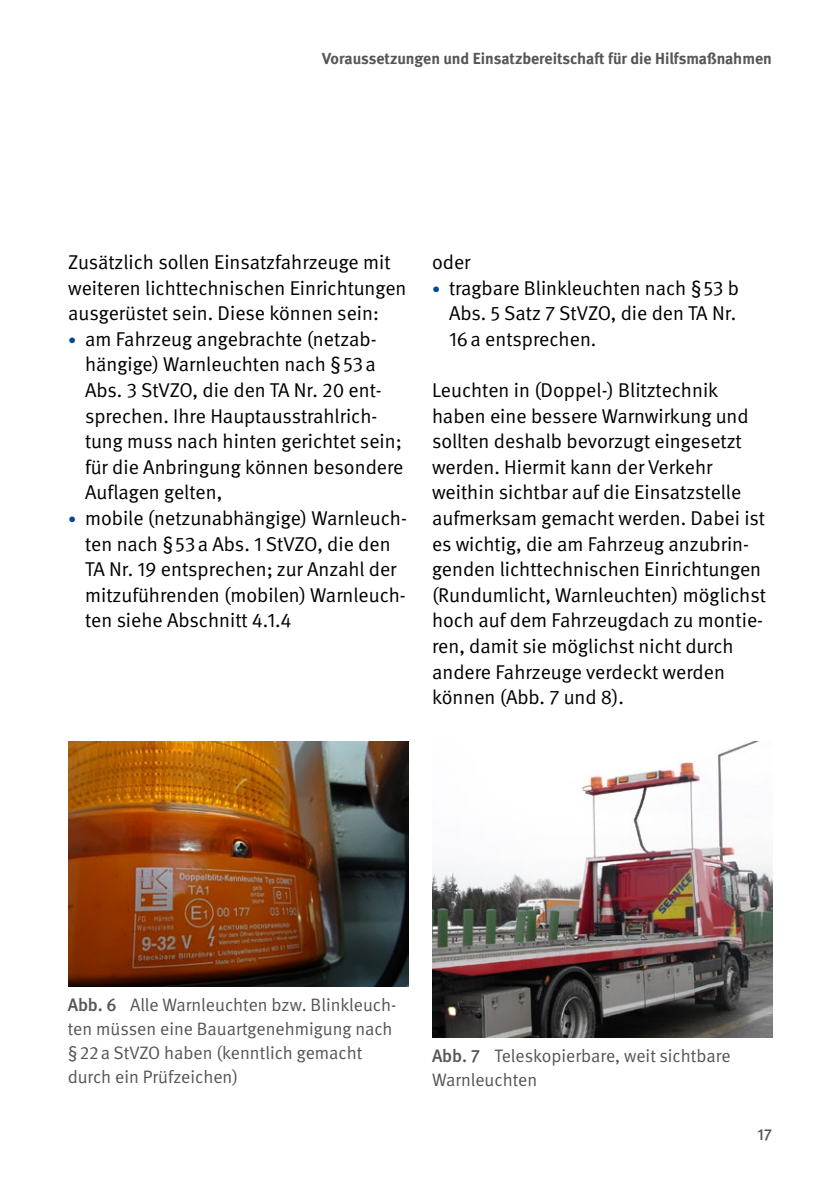
<style>
.page{position:relative;width:840px;height:1191px;background:#fff}
.page>*{position:absolute;margin:0;border:0;box-sizing:border-box;transform-origin:0 0}
.Fließtext_FT{font:20px/25.6px "DGUV Meta";color:#000}
.t1{font:18px/24px "DGUV Meta";color:#565655}
.t2{font:700 16px "DGUV Meta";color:#565655}
.t3{font:500 16px "DGUV Meta";color:#565655}
.s1{font-size:16px;color:#004893}
.s2{font-weight:500}
</style>
<div class="page">
<img style="left:68px;top:741px;width:340px;height:245px">
<img style="left:432px;top:741px;width:340px;height:296px">
<p class="t2" style="left:322px;top:49px;width:451px">Voraussetzungen und Einsatzbereitschaft für die Hilfsmaßnahmen</p>
<p class="Fließtext_FT" style="left:68px;top:250px;width:340px">Zusätzlich sollen Einsatzfahrzeuge mit weiteren lichttechnischen Einrichtungen ausgerüstet sein. Diese können sein:</p>
<p class="Fließtext_FT" style="left:85px;top:326px;width:320px;text-indent:-17px"><span class="s1">•</span> am Fahrzeug angebrachte (netzab&shy;hängige) Warnleuchten nach §53a Abs. 3 StVZO, die den TA Nr. 20 ent&shy;sprechen. Ihre Hauptausstrahlrich&shy;tung muss nach hinten gerichtet sein; für die Anbringung können besondere Auflagen gelten,</p>
<p class="Fließtext_FT" style="left:85px;top:506px;width:323px;text-indent:-17px"><span class="s1">•</span> mobile (netzunabhängige) Warnleuch&shy;ten nach §53a Abs. 1 StVZO, die den TA Nr. 19 entsprechen; zur Anzahl der mitzuführenden (mobilen) Warnleuch&shy;ten siehe Abschnitt 4.1.4</p>
<p class="Fließtext_FT" style="left:432px;top:250px;width:40px">oder</p>
<p class="Fließtext_FT" style="left:449px;top:275px;width:291px;text-indent:-17px"><span class="s1">•</span> tragbare Blinkleuchten nach §53 b<br>Abs. 5 Satz 7 StVZO, die den TA Nr.<br>16a entsprechen.</p>
<p class="Fließtext_FT" style="left:432px;top:378px;width:335px">Leuchten in (Doppel-) Blitztechnik haben eine bessere Warnwirkung und sollten deshalb bevorzugt eingesetzt werden. Hiermit kann der Verkehr weithin sichtbar auf die Einsatzstelle aufmerksam gemacht werden. Dabei ist es wichtig, die am Fahrzeug anzubrin&shy;genden lichttechnischen Einrichtungen (Rundumlicht, Warnleuchten) möglichst hoch auf dem Fahrzeugdach zu montie&shy;ren, damit sie möglichst nicht durch andere Fahrzeuge verdeckt werden können (Abb. 7 und 8).</p>
<p class="t1" style="left:68px;top:993px;width:330px"><span class="s2">Abb. 6</span> Alle Warnleuchten bzw. Blinkleuch&shy;ten müssen eine Bauartgenehmigung nach §22a StVZO haben (kenntlich gemacht durch ein Prüfzeichen)</p>
<p class="t1" style="left:432px;top:1044px;width:300px"><span class="s2">Abb. 7</span> Teleskopierbare, weit sichtbare<br>Warnleuchten</p>
<p class="t3" style="left:756px;top:1124px;width:16px">17</p>
</div>
